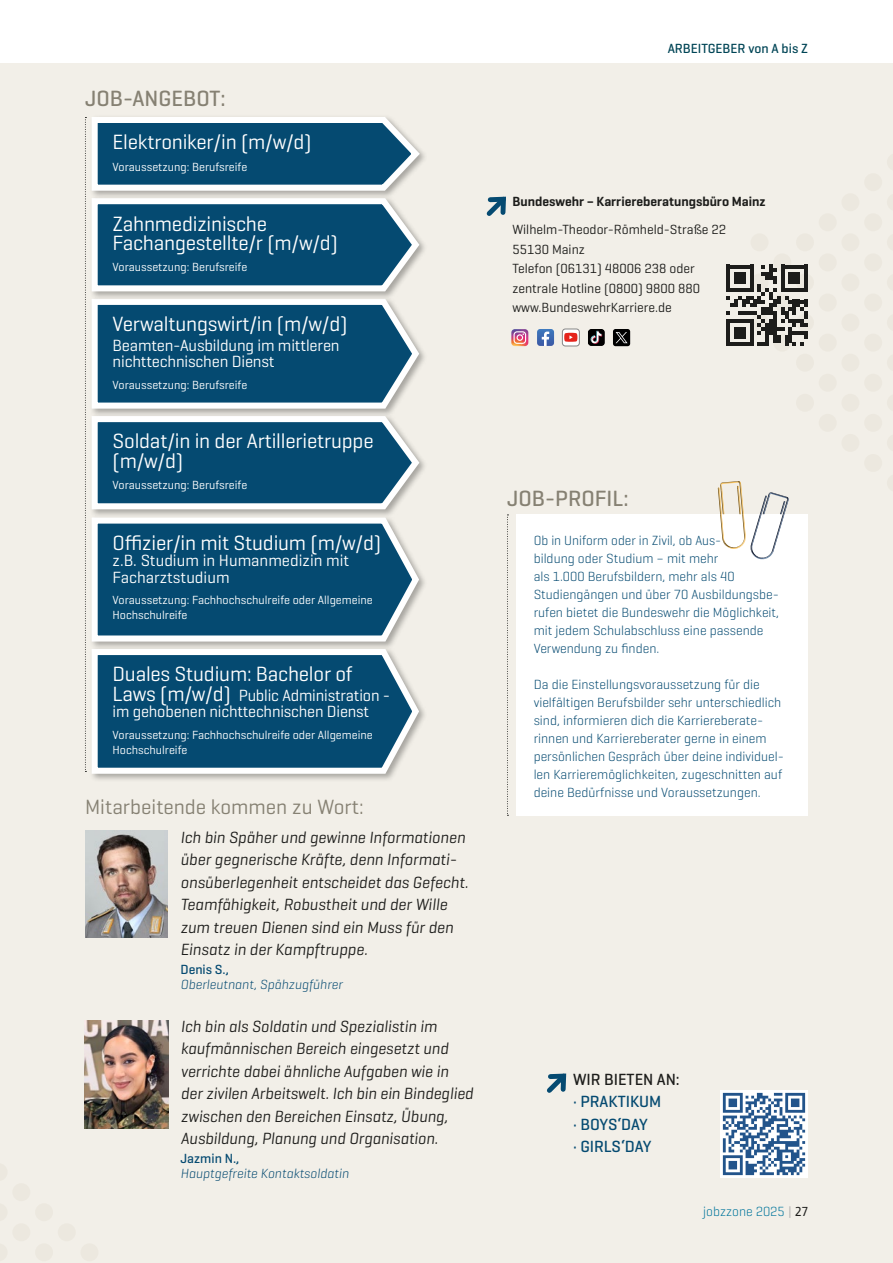
<style>
.page{position:relative;width:893px;height:1263px;background:#fff}
.page>*{position:absolute;margin:0;border:0;box-sizing:border-box;transform-origin:0 0}
.t1{font:500 22.5px "Geogrotesque";color:#868173}
.t2{font:21px/19.5px "Geogrotesque";letter-spacing:-.01em;color:#fff}
.t3{font:21px "Geogrotesque";color:#868173}
.t4{font:italic 16.5px/22.5px "Geogrotesque";color:#1d1d1b}
.t5{font:16.5px/16.5px "Geogrotesque";letter-spacing:-.01em;color:#fff}
.t6{font:500 16.5px/22.5px "Geogrotesque";color:#054a71}
.t7{font:500 16.5px "Geogrotesque";color:#1d1d1b}
.t8{font:300 13.5px/18px "Geogrotesque";color:#054a71}
.t9{font:13.5px/19.5px "Geogrotesque";color:#1d1d1b}
.t10{font:italic 300 13.5px "Geogrotesque";color:#054a71}
.t11{font:600 13.5px "Geogrotesque";color:#1d1d1b}
.t12{font:500 13.5px "Geogrotesque";color:#004556}
.t13{font:500 13.5px "Geogrotesque";color:#054a71}
.t14{font:300 13.5px "Geogrotesque";color:#00759c}
.t15{font:12px/15px "Geogrotesque";color:#fff}
.s1{font-size:21px}
.s2{font-family:"Phoenica UNI";font-weight:400;color:#b3b2b2}
.s3{font-family:"Phoenica UNI";font-weight:400;color:#1d1d1b}
</style>
<div class="page">
<div style="left:0;top:64px;width:893px;height:1199px;background:#f2efe8"></div>
<svg style="left:507px;top:514px;width:1px;height:302px"></svg>
<div style="left:517px;top:514px;width:291px;height:302px;background:#fff"></div>
<div style="left:35px;top:1243px;width:18px;height:18px;background:#ece8df;border-radius:50%"></div>
<div style="left:12px;top:1223px;width:18px;height:18px;background:#ece8df;border-radius:50%"></div>
<div style="left:35px;top:1203px;width:18px;height:18px;background:#ece8df;border-radius:50%"></div>
<div style="left:58px;top:1223px;width:18px;height:18px;background:#ece8df;border-radius:50%"></div>
<div style="left:12px;top:1183px;width:18px;height:18px;background:#ece8df;border-radius:50%"></div>
<div style="left:80px;top:1243px;width:18px;height:18px;background:#ece8df;border-radius:50%"></div>
<div style="left:864px;top:213px;width:18px;height:18px;background:#ece8df;border-radius:50%"></div>
<div style="left:819px;top:213px;width:18px;height:18px;background:#ece8df;border-radius:50%"></div>
<div style="left:841px;top:193px;width:18px;height:18px;background:#ece8df;border-radius:50%"></div>
<div style="left:864px;top:173px;width:18px;height:18px;background:#ece8df;border-radius:50%"></div>
<div style="left:796px;top:354px;width:18px;height:18px;background:#ece8df;border-radius:50%"></div>
<div style="left:841px;top:354px;width:18px;height:18px;background:#ece8df;border-radius:50%"></div>
<div style="left:819px;top:374px;width:18px;height:18px;background:#ece8df;border-radius:50%"></div>
<div style="left:864px;top:374px;width:18px;height:18px;background:#ece8df;border-radius:50%"></div>
<div style="left:819px;top:334px;width:18px;height:18px;background:#ece8df;border-radius:50%"></div>
<div style="left:864px;top:334px;width:18px;height:18px;background:#ece8df;border-radius:50%"></div>
<div style="left:796px;top:273px;width:18px;height:18px;background:#ece8df;border-radius:50%"></div>
<div style="left:841px;top:273px;width:18px;height:18px;background:#ece8df;border-radius:50%"></div>
<div style="left:819px;top:293px;width:18px;height:18px;background:#ece8df;border-radius:50%"></div>
<div style="left:864px;top:293px;width:18px;height:18px;background:#ece8df;border-radius:50%"></div>
<div style="left:841px;top:233px;width:18px;height:18px;background:#ece8df;border-radius:50%"></div>
<div style="left:819px;top:253px;width:18px;height:18px;background:#ece8df;border-radius:50%"></div>
<div style="left:864px;top:253px;width:18px;height:18px;background:#ece8df;border-radius:50%"></div>
<div style="left:796px;top:314px;width:18px;height:18px;background:#ece8df;border-radius:50%"></div>
<div style="left:841px;top:314px;width:18px;height:18px;background:#ece8df;border-radius:50%"></div>
<div style="left:773px;top:334px;width:18px;height:18px;background:#ece8df;border-radius:50%"></div>
<div style="left:750px;top:233px;width:18px;height:18px;background:#ece8df;border-radius:50%"></div>
<div style="left:796px;top:233px;width:18px;height:18px;background:#ece8df;border-radius:50%"></div>
<div style="left:773px;top:253px;width:18px;height:18px;background:#ece8df;border-radius:50%"></div>
<div style="left:841px;top:434px;width:18px;height:18px;background:#ece8df;border-radius:50%"></div>
<div style="left:864px;top:454px;width:18px;height:18px;background:#ece8df;border-radius:50%"></div>
<div style="left:796px;top:394px;width:18px;height:18px;background:#ece8df;border-radius:50%"></div>
<div style="left:841px;top:394px;width:18px;height:18px;background:#ece8df;border-radius:50%"></div>
<div style="left:819px;top:414px;width:18px;height:18px;background:#ece8df;border-radius:50%"></div>
<div style="left:864px;top:414px;width:18px;height:18px;background:#ece8df;border-radius:50%"></div>
<svg style="left:486px;top:196px;width:20px;height:20px"></svg>
<svg style="left:718px;top:481px;width:70px;height:78px"></svg>
<svg style="left:547px;top:1073px;width:20px;height:20px"></svg>
<svg style="left:720px;top:1090px;width:88px;height:88px"></svg>
<svg style="left:723px;top:1093px;width:82px;height:82px;background:#8ca6c2"></svg>
<div style="left:89px;top:646px;width:338px;height:136px;background:#ebe8e1"></div>
<svg style="left:92px;top:772px;width:302px;height:7px"></svg>
<svg style="left:85px;top:117px;width:339px;height:655px;background:#427490"></svg>
<img style="left:85px;top:831px;width:83px;height:106px">
<img style="left:85px;top:1021px;width:83px;height:107px">
<svg style="left:588px;top:329px;width:17px;height:17px"></svg>
<svg style="left:562px;top:329px;width:17px;height:17px"></svg>
<div style="left:562px;top:329px;width:17px;height:17px;border:1px solid #878787;border-radius:3px"></div>
<svg style="left:537px;top:329px;width:17px;height:17px"></svg>
<svg style="left:511px;top:329px;width:17px;height:17px"></svg>
<div style="left:613px;top:329px;width:17px;height:17px;background:#000;border-radius:3px"></div>
<svg style="left:616px;top:332px;width:12px;height:11px"></svg>
<svg style="left:726px;top:265px;width:82px;height:81px"></svg>
<h1 class="t1" style="left:85px;top:84px;width:142px">JOB-ANGEBOT:</h1>
<h2 class="t2" style="left:113px;top:132px;width:201px">Elektroniker/in (m/w/d)</h2>
<p class="t15" style="left:113px;top:159px;width:136px">Voraussetzung: Berufsreife</p>
<h2 class="t2" style="left:113px;top:213px;width:227px">Zahnmedizinische<br>Fachangestellte/r (m/w/d)</h2>
<p class="t15" style="left:113px;top:259px;width:136px">Voraussetzung: Berufsreife</p>
<h2 class="t2" style="left:113px;top:314px;width:236px">Verwaltungswirt/in (m/w/d)</h2>
<p class="t5" style="left:113px;top:336px;width:228px">Beamten-Ausbildung im mittleren nichttechnischen Dienst</p>
<p class="t15" style="left:113px;top:377px;width:136px">Voraussetzung: Berufsreife</p>
<h2 class="t2" style="left:113px;top:431px;width:263px">Soldat/in in der Artillerietruppe (m/w/d)</h2>
<p class="t15" style="left:113px;top:477px;width:136px">Voraussetzung: Berufsreife</p>
<h2 class="t2" style="left:113px;top:532px;width:270px">Offizier/in mit Studium (m/w/d)</h2>
<p class="t5" style="left:113px;top:552px;width:238px">z.B. Studium in Humanmedizin mit<br>Facharztstudium</p>
<p class="t15" style="left:113px;top:592px;width:262px">Voraussetzung: Fachhochschulreife oder Allgemeine<br>Hochschulreife</p>
<h2 class="t2" style="left:113px;top:664px;width:242px">Duales Studium: Bachelor of</h2>
<p class="t5" style="left:113px;top:686px;width:279px"><span class="s1">Laws (m/w/d)</span> Public Administration - im gehobenen nichttechnischen Dienst</p>
<p class="t15" style="left:113px;top:727px;width:262px">Voraussetzung: Fachhochschulreife oder Allgemeine<br>Hochschulreife</p>
<h2 class="t3" style="left:85px;top:794px;width:280px">Mitarbeitende kommen zu Wort:</h2>
<p class="t4" style="left:180px;top:825px;width:289px">Ich bin Späher und gewinne Informationen über gegnerische Kräfte, denn Informati&shy;onsüberlegenheit entscheidet das Gefecht.<br>Teamfähigkeit, Robustheit und der Wille zum treuen Dienen sind ein Muss für den Einsatz in der Kampftruppe.</p>
<p class="t13" style="left:180px;top:961px;width:50px">Denis S.,</p>
<p class="t10" style="left:180px;top:976px;width:164px">Oberleutnant, Spähzugführer</p>
<p class="t4" style="left:181px;top:1014px;width:294px">Ich bin als Soldatin und Spezialistin im kaufmännischen Bereich eingesetzt und verrichte dabei ähnliche Aufgaben wie in der zivilen Arbeitswelt. Ich bin ein Bindeglied zwischen den Bereichen Einsatz, Übung, Ausbildung, Planung und Organisation.</p>
<p class="t13" style="left:180px;top:1150px;width:60px">Jazmin N.,</p>
<p class="t10" style="left:180px;top:1165px;width:170px">Hauptgefreite Kontaktsoldatin</p>
<p class="t12" style="left:668px;top:40px;width:142px">ARBEITGEBER von A bis Z</p>
<p class="t11" style="left:512px;top:193px;width:255px">Bundeswehr – Karriereberatungsbüro Mainz</p>
<p class="t9" style="left:512px;top:219px;width:215px">Wilhelm-Theodor-Römheld-Straße 22<br>55130 Mainz<br>Telefon (06131) 48006 238 oder zentrale Hotline (0800) 9800 880 www.BundeswehrKarriere.de</p>
<h1 class="t1" style="left:507px;top:484px;width:123px">JOB-PROFIL:</h1>
<p class="t8" style="left:534px;top:531px;width:247px">Ob in Uniform oder in Zivil, ob Aus-<br>bildung oder Studium – mit mehr<br>als 1.000 Berufsbildern, mehr als 40<br>Studiengängen und über 70 Ausbildungsbe&shy;rufen bietet die Bundeswehr die Möglichkeit, mit jedem Schulabschluss eine passende Verwendung zu finden.</p>
<p class="t8" style="left:534px;top:675px;width:252px">Da die Einstellungsvoraussetzung für die vielfältigen Berufsbilder sehr unterschiedlich sind, informieren dich die Karriereberate&shy;rinnen und Karriereberater gerne in einem persönlichen Gespräch über deine individuel&shy;len Karrieremöglichkeiten, zugeschnitten auf deine Bedürfnisse und Voraussetzungen.</p>
<p class="t7" style="left:573px;top:1069px;width:108px">WIR BIETEN AN:</p>
<p class="t6" style="left:573px;top:1090px;width:90px">· PRAKTIKUM · BOYS‘DAY<br>· GIRLS‘DAY</p>
<p class="t14" style="left:703px;top:1203px;width:106px">jobzzone 2025 <span class="s2">|</span> <span class="s3">27</span></p>
</div>
